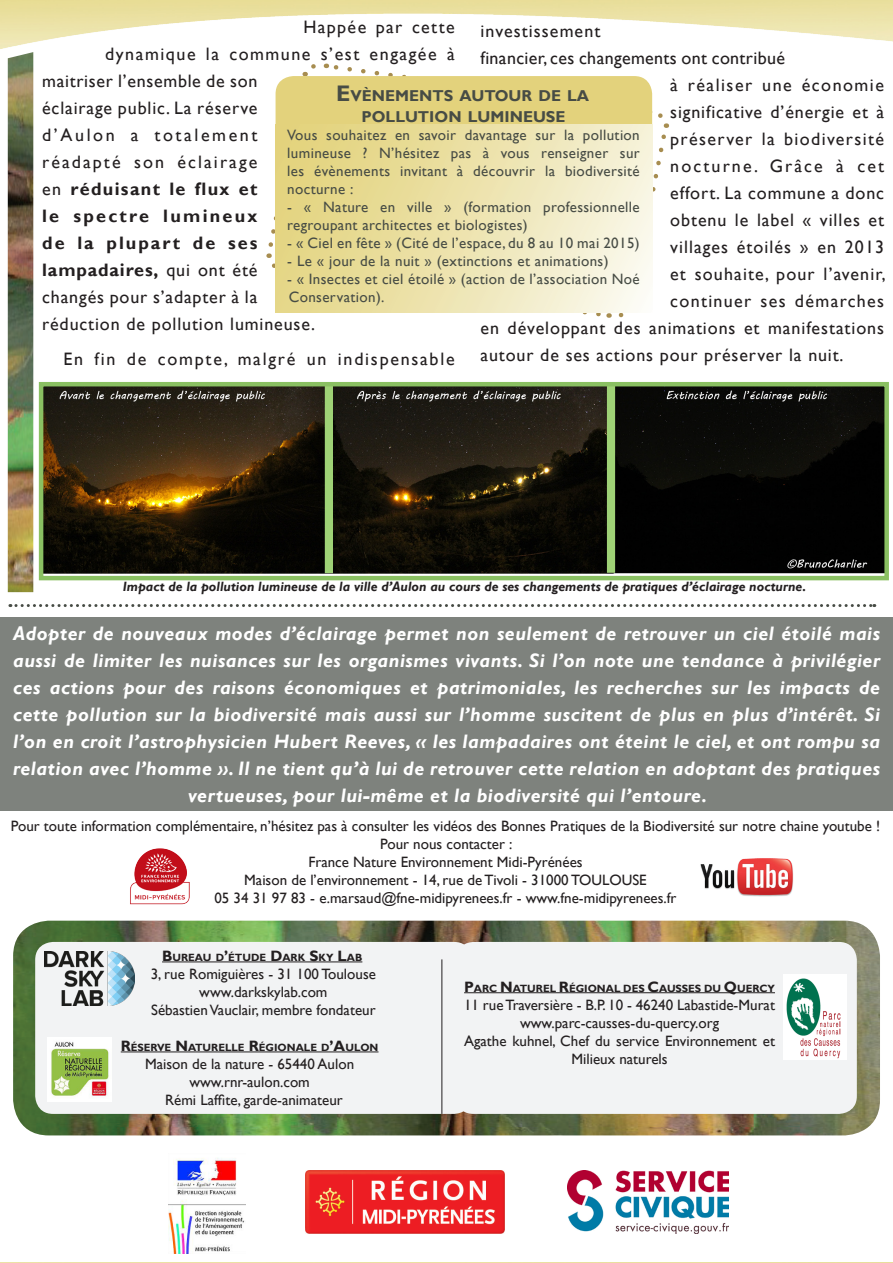
<style>
.page{position:relative;width:893px;height:1263px;background:#fff}
.page>*{position:absolute;margin:0;border:0;box-sizing:border-box;transform-origin:0 0}
.t1{font:italic 700 19.5px/27px "Gill Sans";letter-spacing:.025em;color:#fff;text-align:center}
.t2{font:18px "Gill Sans";letter-spacing:.055em;color:#231f20}
.t3{font:18px "Gill Sans";letter-spacing:.075em;color:#231f20}
.t4{font:18px "Gill Sans";letter-spacing:.02em;color:#231f20}
.t5{font:18px "Gill Sans";letter-spacing:.095em;color:#231f20}
.t6{font:700 18px "Gill Sans";letter-spacing:.11em;color:#231f20}
.t7{font:18px "Gill Sans";letter-spacing:.085em;color:#231f20}
.t8{font:700 18px "Gill Sans";letter-spacing:.05em;color:#231f20}
.t9{font:18px "Gill Sans";letter-spacing:.115em;color:#231f20}
.t10{font:18px "Gill Sans";letter-spacing:.08em;color:#231f20}
.t11{font:700 18px "Gill Sans";letter-spacing:.075em;color:#231f20}
.t12{font:18px "Gill Sans";letter-spacing:.145em;color:#231f20}
.t13{font:18px "Gill Sans";letter-spacing:.12em;color:#231f20}
.t14{font:700 15.75px/21px "Gill Sans";color:#474c45;text-align:center}
.t15{font:15px/18px "Gill Sans";color:#231f20;text-align:center}
.t16{font:15px/18px "Gill Sans";letter-spacing:.025em;color:#474c45}
.t17{font:italic 700 13.5px "Gill Sans";color:#231f20}
.t18{font:700 10.5px "Gill Sans";color:#231f20}
.s1{font-weight:400}
.s2{font-size:22.5px}
.s3{font-size:15px}
</style>
<div class="page">
<div style="left:0;top:617px;width:893px;height:193px;background:#7e827d"></div>
<img style="left:0;top:0;width:893px;height:145px">
<img style="left:43px;top:1135px;width:805px;height:1px">
<img style="left:8px;top:52px;width:25px;height:540px">
<img style="left:13px;top:921px;width:867px;height:214px">
<div style="left:35px;top:942px;width:437px;height:172px;background:#f2f3f4;border-radius:18px"></div>
<hr style="left:162px;top:961px;width:200px;height:1px;background:#231f20">
<hr style="left:121px;top:1051px;width:257px;height:1px;background:#231f20">
<div style="left:456px;top:942px;width:401px;height:172px;background:#f2f3f4;border-radius:18px"></div>
<hr style="left:464px;top:992px;width:311px;height:1px;background:#231f20">
<svg style="left:10px;top:604px;width:865px;height:3px"></svg>
<img style="left:168px;top:1158px;width:77px;height:95px">
<img style="left:305px;top:1171px;width:199px;height:62px">
<img style="left:567px;top:1170px;width:161px;height:64px">
<hr style="left:442px;top:959px;width:1px;height:155px;background:#231f20">
<svg style="left:265px;top:61px;width:405px;height:257px"></svg>
<div style="left:276px;top:76px;width:376px;height:79px;background:#e3d27c;border-radius:18px"></div>
<svg style="left:276px;top:124px;width:376px;height:189px;background:#ede3af"></svg>
<img style="left:44px;top:951px;width:90px;height:55px">
<img style="left:48px;top:1037px;width:63px;height:64px">
<img style="left:783px;top:974px;width:64px;height:86px">
<img style="left:130px;top:848px;width:60px;height:57px">
<img style="left:700px;top:858px;width:94px;height:39px">
<img style="left:44px;top:387px;width:840px;height:187px">
<div style="left:39px;top:382px;width:850px;height:198px;border:4px solid #8ac062"></div>
<p class="t3" style="left:303px;top:16px;width:153px">Happée par cette</p>
<p class="t7" style="left:105px;top:43px;width:351px">dynamique la commune s’est engagée à</p>
<p class="t2" style="left:42px;top:70px;width:217px">maitriser l’ensemble de son</p>
<p class="t2" style="left:42px;top:97px;width:217px">éclairage public. La réserve</p>
<p class="t12" style="left:42px;top:124px;width:217px">d’Aulon a totalement</p>
<p class="t9" style="left:42px;top:151px;width:217px">réadapté son éclairage</p>
<p class="t11" style="left:42px;top:178px;width:217px"><span class="s1">en</span> réduisant le flux et</p>
<p class="t6" style="left:42px;top:205px;width:217px">le spectre lumineux</p>
<p class="t6" style="left:42px;top:232px;width:217px">de la plupart de ses</p>
<p class="t8" style="left:42px;top:259px;width:217px">lampadaires, <span class="s1">qui ont été</span></p>
<p class="t2" style="left:42px;top:286px;width:217px">changés pour s’adapter à la</p>
<p class="t2" style="left:42px;top:313px;width:275px">réduction de pollution lumineuse.</p>
<p class="t5" style="left:63px;top:349px;width:393px">En fin de compte, malgré un indispensable</p>
<p class="t2" style="left:480px;top:21px;width:121px">investissement</p>
<p class="t4" style="left:480px;top:48px;width:306px">financier, ces changements ont contribué</p>
<p class="t10" style="left:670px;top:75px;width:215px">à réaliser une économie</p>
<p class="t2" style="left:670px;top:102px;width:215px">significative d’énergie et à</p>
<p class="t3" style="left:670px;top:129px;width:215px">préserver la biodiversité</p>
<p class="t13" style="left:670px;top:156px;width:215px">nocturne. Grâce à cet</p>
<p class="t2" style="left:670px;top:183px;width:215px">effort. La commune a donc</p>
<p class="t2" style="left:670px;top:210px;width:215px">obtenu le label « villes et</p>
<p class="t2" style="left:670px;top:237px;width:215px">villages étoilés » en 2013</p>
<p class="t2" style="left:670px;top:264px;width:217px">et souhaite, pour l’avenir,</p>
<p class="t3" style="left:670px;top:291px;width:215px">continuer ses démarches</p>
<p class="t2" style="left:480px;top:318px;width:405px">en développant des animations et manifestations</p>
<p class="t2" style="left:480px;top:345px;width:365px">autour de ses actions pour préserver la nuit.</p>
<p class="t14" style="left:336px;top:85px;width:254px"><span class="s2">E</span>VÈNEMENTS AUTOUR DE LA<br>POLLUTION LUMINEUSE</p>
<p class="t16" style="left:287px;top:126px;width:354px;text-align:justify">Vous souhaitez en savoir davantage sur la pollution lumineuse ? N’hésitez pas à vous renseigner sur les évènements invitant à découvrir la biodiversité nocturne :</p>
<p class="t16" style="left:287px;top:198px;width:354px">- « Nature en ville » (formation professionnelle regroupant architectes et biologistes)</p>
<p class="t16" style="left:287px;top:234px;width:354px">- « Ciel en fête » (Cité de l’espace, du 8 au 10 mai 2015)</p>
<p class="t16" style="left:287px;top:252px;width:323px">- Le « jour de la nuit » (extinctions et animations)</p>
<p class="t16" style="left:287px;top:270px;width:354px">- « Insectes et ciel étoilé » (action de l’association Noé<br>Conservation).</p>
<p class="t17" style="left:123px;top:579px;width:685px">Impact de la pollution lumineuse de la ville d’Aulon au cours de ses changements de pratiques d’éclairage nocturne.</p>
<p class="t1" style="left:13px;top:620px;width:869px">Adopter de nouveaux modes d’éclairage permet non seulement de retrouver un ciel étoilé mais aussi de limiter les nuisances sur les organismes vivants. Si l’on note une tendance à privilégier ces actions pour des raisons économiques et patrimoniales, les recherches sur les impacts de cette pollution sur la biodiversité mais aussi sur l’homme suscitent de plus en plus d’intérêt. Si l’on en croit l’astrophysicien Hubert Reeves, « les lampadaires ont éteint le ciel, et ont rompu sa relation avec l’homme ». Il ne tient qu’à lui de retrouver cette relation en adoptant des pratiques vertueuses, pour lui-même et la biodiversité qui l’entoure.</p>
<p class="t15" style="left:11px;top:817px;width:871px">Pour toute information complémentaire, n’hésitez pas à consulter les vidéos des Bonnes Pratiques de la Biodiversité sur notre chaine youtube !<br>Pour nous contacter :<br>France Nature Environnement Midi-Pyrénées<br>Maison de l’environnement - 14, rue de Tivoli - 31000 TOULOUSE<br>05 34 31 97 83 - e.marsaud@fne-midipyrenees.fr - www.fne-midipyrenees.fr</p>
<p class="t18" style="left:162px;top:951px;width:200px"><span class="s3">B</span>UREAU D<span class="s3">’</span>ÉTUDE <span class="s3">D</span>ARK <span class="s3">S</span>KY <span class="s3">L</span>AB</p>
<p class="t15" style="left:151px;top:965px;width:227px">3, rue Romiguières - 31 100 Toulouse www.darkskylab.com<br>Sébastien Vauclair, membre fondateur</p>
<p class="t18" style="left:121px;top:1041px;width:258px"><span class="s3">R</span>ÉSERVE <span class="s3">N</span>ATURELLE <span class="s3">R</span>ÉGIONALE D<span class="s3">’A</span>ULON</p>
<p class="t15" style="left:145px;top:1055px;width:211px">Maison de la nature - 65440 Aulon www.rnr-aulon.com<br>Rémi Laffite, garde-animateur</p>
<p class="t18" style="left:464px;top:982px;width:312px"><span class="s3">P</span>ARC <span class="s3">N</span>ATUREL <span class="s3">R</span>ÉGIONAL DES <span class="s3">C</span>AUSSES DU <span class="s3">Q</span>UERCY</p>
<p class="t15" style="left:464px;top:996px;width:312px">11 rue Traversière - B.P. 10 - 46240 Labastide-Murat www.parc-causses-du-quercy.org<br>Agathe kuhnel, Chef du service Environnement et Milieux naturels</p>
</div>
